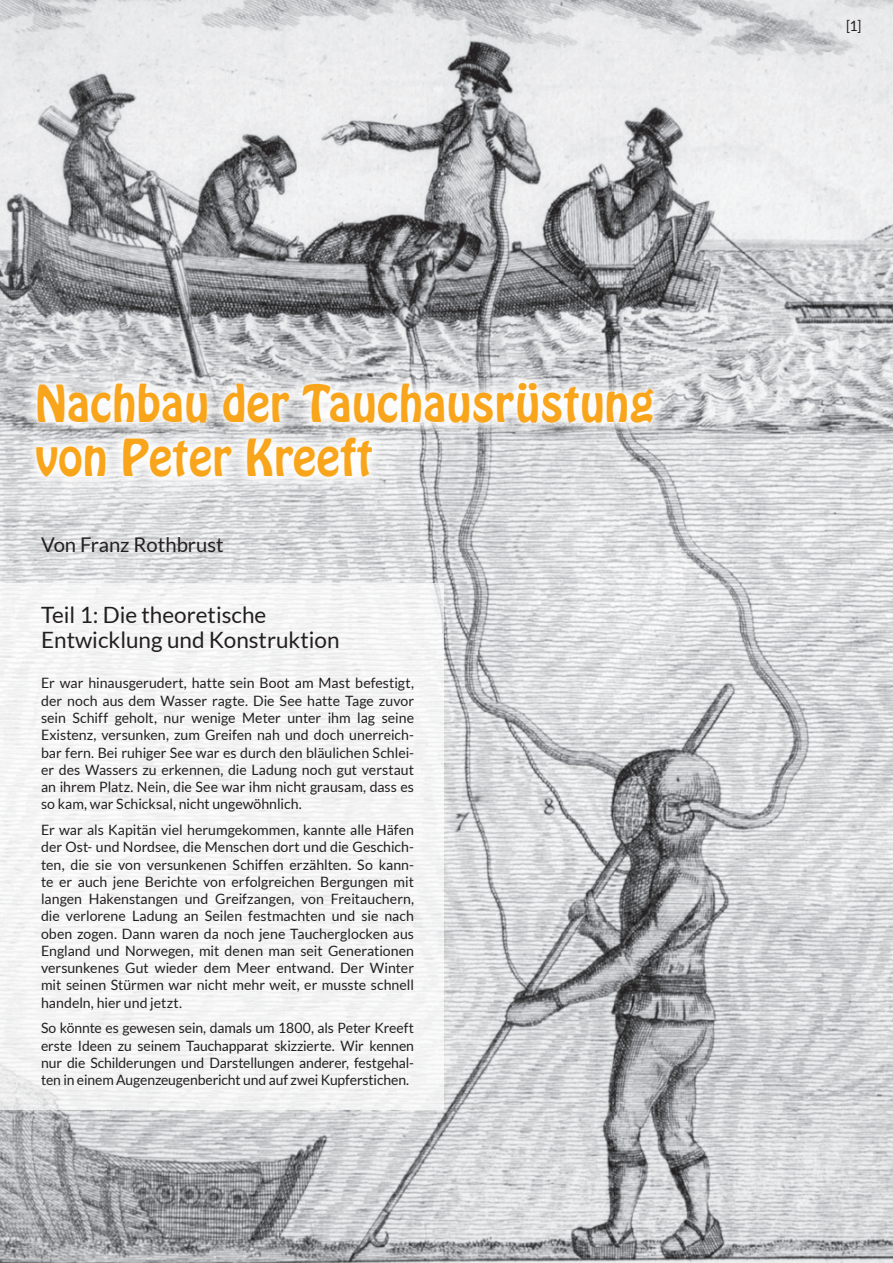
<style>
.page{position:relative;width:893px;height:1263px;background:#fff}
.page>*{position:absolute;margin:0;border:0;box-sizing:border-box;transform-origin:0 0}
.t1{font:45px/54px "Hobo Std";letter-spacing:.01em;color:#f9a51b}
.t2{font:22.5px/25.5px "Lato";color:#231f20}
.t3{font:20.25px "Lato";color:#231f20}
.t4{font:14.25px/17.2px "Lato";color:#231f20;text-align:justify}
</style>
<div class="page">
<img style="left:0;top:0;width:893px;height:1263px">
<svg style="left:20px;top:367px;width:649px;height:126px"></svg>
<div style="left:0;top:583px;width:443px;height:526px;background:#f4f4f5"></div>
<h1 class="t1" style="left:35px;top:377px;width:620px">Nachbau der Tauchausrüstung von Peter Kreeft</h1>
<h3 class="t3" style="left:41px;top:533px;width:184px">Von Franz Rothbrust</h3>
<h2 class="t2" style="left:41px;top:602px;width:300px">Teil 1: Die theoretische<br>Entwicklung und Konstruktion</h2>
<p class="t4" style="left:41px;top:675px;width:374px">Er war hinausgerudert, hatte sein Boot am Mast befestigt, der noch aus dem Wasser ragte. Die See hatte Tage zuvor sein Schiff geholt, nur wenige Meter unter ihm lag seine Existenz, versunken, zum Greifen nah und doch unerreich&shy;bar fern. Bei ruhiger See war es durch den bläulichen Schlei&shy;er des Wassers zu erkennen, die Ladung noch gut verstaut an ihrem Platz. Nein, die See war ihm nicht grausam, dass es so kam, war Schicksal, nicht ungewöhnlich.</p>
<p class="t4" style="left:41px;top:821px;width:374px">Er war als Kapitän viel herumgekommen, kannte alle Häfen der Ost- und Nordsee, die Menschen dort und die Geschich&shy;ten, die sie von versunkenen Schiffen erzählten. So kann&shy;te er auch jene Berichte von erfolgreichen Bergungen mit langen Hakenstangen und Greifzangen, von Freitauchern, die verlorene Ladung an Seilen festmachten und sie nach oben zogen. Dann waren da noch jene Taucherglocken aus England und Norwegen, mit denen man seit Generationen versunkenes Gut wieder dem Meer entwand. Der Winter mit seinen Stürmen war nicht mehr weit, er musste schnell handeln, hier und jetzt.</p>
<p class="t4" style="left:41px;top:1019px;width:374px">So könnte es gewesen sein, damals um 1800, als Peter Kreeft erste Ideen zu seinem Tauchapparat skizzierte. Wir kennen nur die Schilderungen und Darstellungen anderer, festgehal&shy;ten in einem Augenzeugenbericht und auf zwei Kupferstichen.</p>
<p class="t4" style="left:846px;top:17px;width:17px">[1]</p>
</div>
